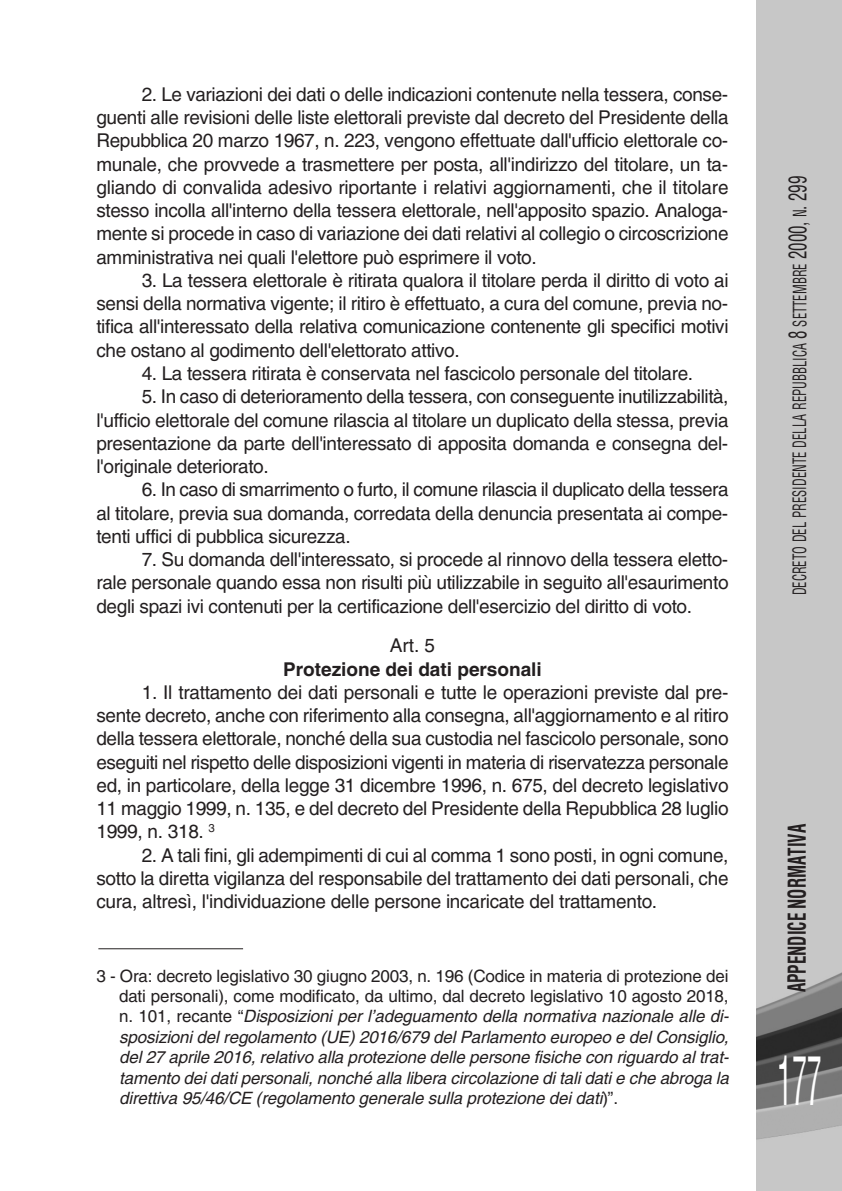
<style>
.page{position:relative;width:842px;height:1191px;background:#fff}
.page>*{position:absolute;margin:0;border:0;box-sizing:border-box;transform-origin:0 0}
.t1{font:condensed 66px "Helvetica";color:#fff;scale:.45 1}
.t2{font:700 condensed 24px "Helvetica";color:#231f20;scale:.7 1}
.t3{font:condensed 24px "Helvetica";color:#231f20;scale:.7 1}
.t4{font:19px/23.2px "Helvetica";letter-spacing:-.02em;color:#231f20;text-align:justify}
.t5{font:700 19px "Helvetica";color:#231f20}
.t6{font:condensed 18px "Helvetica";color:#231f20;scale:.7 1}
.t7{font:italic 17px/20.4px "Helvetica";letter-spacing:-.01em;color:#231f20;text-align:justify}
.t8{font:17px/20.4px "Helvetica";letter-spacing:-.01em;color:#231f20;text-align:right}
.s1{font-style:normal}
</style>
<div class="page">
<img style="left:757px;top:0;width:85px;height:1191px">
<hr style="left:98px;top:948px;width:145px;height:1px;background:#231f20">
<p class="t4" style="left:96px;top:83px;width:634px;text-indent:45px">2. Le variazioni dei dati o delle indicazioni contenute nella tessera, conse&shy;guenti alle revisioni delle liste elettorali previste dal decreto del Presidente della Repubblica 20 marzo 1967, n. 223, vengono effettuate dall'ufficio elettorale co&shy;munale, che provvede a trasmettere per posta, all'indirizzo del titolare, un ta&shy;gliando di convalida adesivo riportante i relativi aggiornamenti, che il titolare stesso incolla all'interno della tessera elettorale, nell'apposito spazio. Analoga&shy;mente si procede in caso di variazione dei dati relativi al collegio o circoscrizione amministrativa nei quali l'elettore può esprimere il voto.</p>
<p class="t4" style="left:96px;top:269px;width:634px;text-indent:45px">3. La tessera elettorale è ritirata qualora il titolare perda il diritto di voto ai sensi della normativa vigente; il ritiro è effettuato, a cura del comune, previa no&shy;tifica all'interessato della relativa comunicazione contenente gli specifici motivi che ostano al godimento dell'elettorato attivo.</p>
<p class="t4" style="left:142px;top:362px;width:553px">4. La tessera ritirata è conservata nel fascicolo personale del titolare.</p>
<p class="t4" style="left:96px;top:385px;width:634px;text-indent:45px">5. In caso di deterioramento della tessera, con conseguente inutilizzabilità, l'ufficio elettorale del comune rilascia al titolare un duplicato della stessa, previa presentazione da parte dell'interessato di apposita domanda e consegna del&shy;l'originale deteriorato.</p>
<p class="t4" style="left:96px;top:478px;width:634px;text-indent:45px">6. In caso di smarrimento o furto, il comune rilascia il duplicato della tessera al titolare, previa sua domanda, corredata della denuncia presentata ai compe&shy;tenti uffici di pubblica sicurezza.</p>
<p class="t4" style="left:96px;top:548px;width:634px;text-indent:45px">7. Su domanda dell'interessato, si procede al rinnovo della tessera eletto&shy;rale personale quando essa non risulti più utilizzabile in seguito all'esaurimento degli spazi ivi contenuti per la certificazione dell'esercizio del diritto di voto.</p>
<p class="t4" style="left:390px;top:634px;width:47px">Art. 5</p>
<p class="t5" style="left:283px;top:658px;width:260px">Protezione dei dati personali</p>
<p class="t4" style="left:96px;top:680px;width:634px;text-indent:45px">1. Il trattamento dei dati personali e tutte le operazioni previste dal pre&shy;sente decreto, anche con riferimento alla consegna, all'aggiornamento e al ritiro della tessera elettorale, nonché della sua custodia nel fascicolo personale, sono eseguiti nel rispetto delle disposizioni vigenti in materia di riservatezza personale ed, in particolare, della legge 31 dicembre 1996, n. 675, del decreto legislativo 11 maggio 1999, n. 135, e del decreto del Presidente della Repubblica 28 luglio 1999, n. 318. <sup>3</sup></p>
<p class="t4" style="left:96px;top:843px;width:634px;text-indent:45px">2. A tali fini, gli adempimenti di cui al comma 1 sono posti, in ogni comune, sotto la diretta vigilanza del responsabile del trattamento dei dati personali, che cura, altresì, l'individuazione delle persone incaricate del trattamento.</p>
<p class="t8" style="left:96px;top:965px;width:634px">3 - Ora: decreto legislativo 30 giugno 2003, n. 196 (Codice in materia di protezione dei dati personali), come modificato, da ultimo, dal decreto legislativo 10 agosto 2018,</p>
<p class="t7" style="left:119px;top:1006px;width:611px"><span class="s1">n. 101, recante “</span>Disposizioni per l’adeguamento della normativa nazionale alle di&shy;sposizioni del regolamento (UE) 2016/679 del Parlamento europeo e del Consiglio, del 27 aprile 2016, relativo alla protezione delle persone fisiche con riguardo al trat&shy;tamento dei dati personali, nonché alla libera circolazione di tali dati e che abroga la direttiva 95/46/CE (regolamento generale sulla protezione dei dati<span class="s1">)”.</span></p>
<p class="t3" style="left:784px;top:209px;width:50px;rotate:-90deg">. 299</p>
<p class="t3" style="left:784px;top:259px;width:56px;rotate:-90deg">2000,</p>
<p class="t6" style="left:790px;top:217px;width:13px;rotate:-90deg">N</p>
<p class="t6" style="left:790px;top:326px;width:92px;rotate:-90deg">SE EMBRE</p>
<p class="t6" style="left:790px;top:313px;width:20px;rotate:-90deg">TT</p>
<p class="t3" style="left:784px;top:339px;width:14px;rotate:-90deg">8</p>
<p class="t6" style="left:789px;top:503px;width:230px;rotate:-90deg">E E E ELLA R BBLICA</p>
<p class="t6" style="left:789px;top:402px;width:32px;rotate:-90deg">EPU</p>
<p class="t6" style="left:789px;top:448px;width:13px;rotate:-90deg">D</p>
<p class="t6" style="left:789px;top:595px;width:198px;rotate:-90deg">DE E O DEL PR S D NT</p>
<p class="t6" style="left:789px;top:490px;width:7px;rotate:-90deg">I</p>
<p class="t6" style="left:789px;top:581px;width:41px;rotate:-90deg">CR T</p>
<p class="t2" style="left:783px;top:865px;width:60px;rotate:-90deg">A A</p>
<p class="t2" style="left:783px;top:992px;width:229px;rotate:-90deg">APPEN I E N RM TIV</p>
<p class="t2" style="left:783px;top:898px;width:16px;rotate:-90deg">O</p>
<p class="t2" style="left:783px;top:945px;width:36px;rotate:-90deg">D C</p>
<p class="t1" style="left:777px;top:1043px;width:100px">177</p>
</div>
